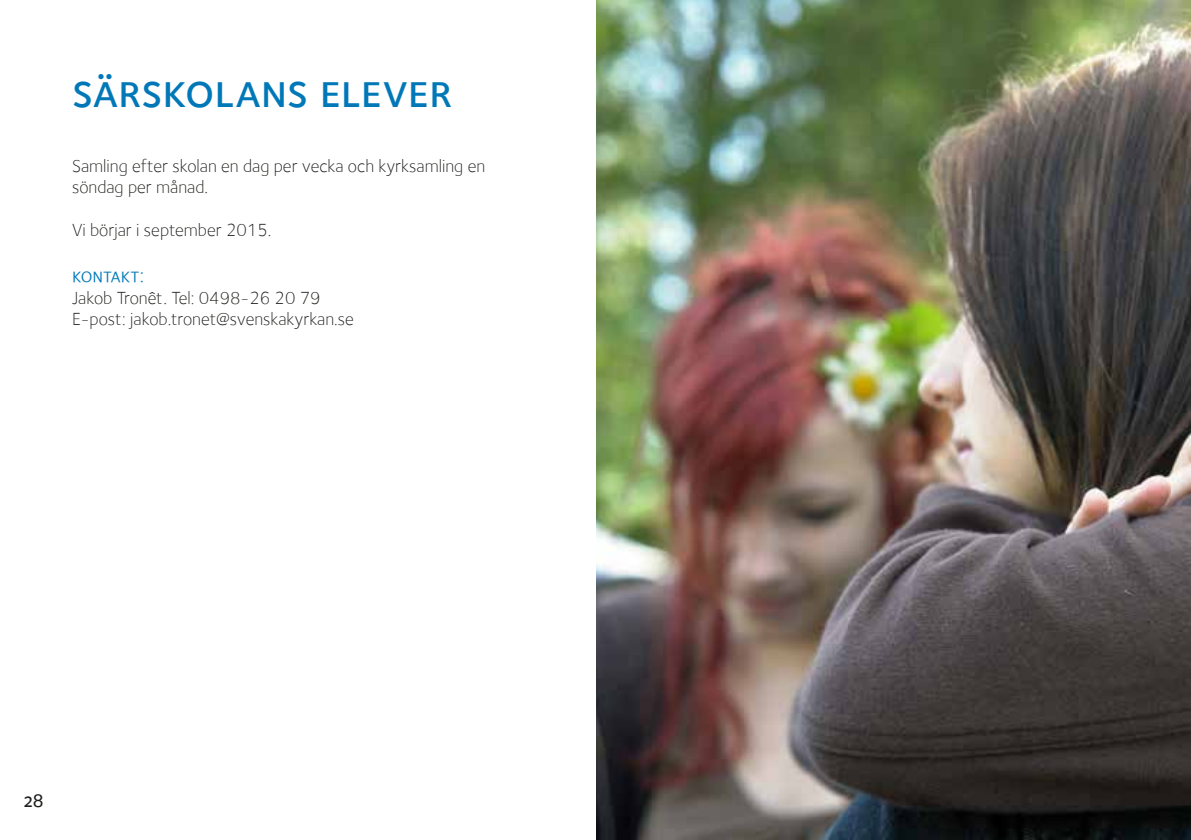
<style>
.page{position:relative;width:1191px;height:840px;background:#fff}
.page>*{position:absolute;margin:0;border:0;box-sizing:border-box;transform-origin:0 0}
.t1{font:48px "Foundry Sterling Medium Expert";color:#0078b8}
.t2{font:20px "Foundry Sterling Book Expert";color:#0078b8}
.t3{font:20px "Foundry Sterling Medium Expert";color:#1d1d1b}
.t4{font:300 18px/21.6px "Foundry Sterling";color:#1d1d1b}
</style>
<div class="page">
<img style="left:597px;top:0;width:594px;height:839px">
<h1 class="t1" style="left:72px;top:62px;width:382px">särskolans elever</h1>
<p class="t4" style="left:72px;top:154px;width:415px">Samling efter skolan en dag per vecka och kyrksamling en söndag per månad.</p>
<p class="t4" style="left:72px;top:219px;width:201px">Vi börjar i september 2015.</p>
<p class="t2" style="left:72px;top:264px;width:74px">kontakt:</p>
<p class="t4" style="left:72px;top:286px;width:283px">Jakob Tronêt. Tel: 0498-26 20 79<br>E-post: jakob.tronet@svenskakyrkan.se</p>
<p class="t3" style="left:24px;top:787px;width:21px">28</p>
</div>
